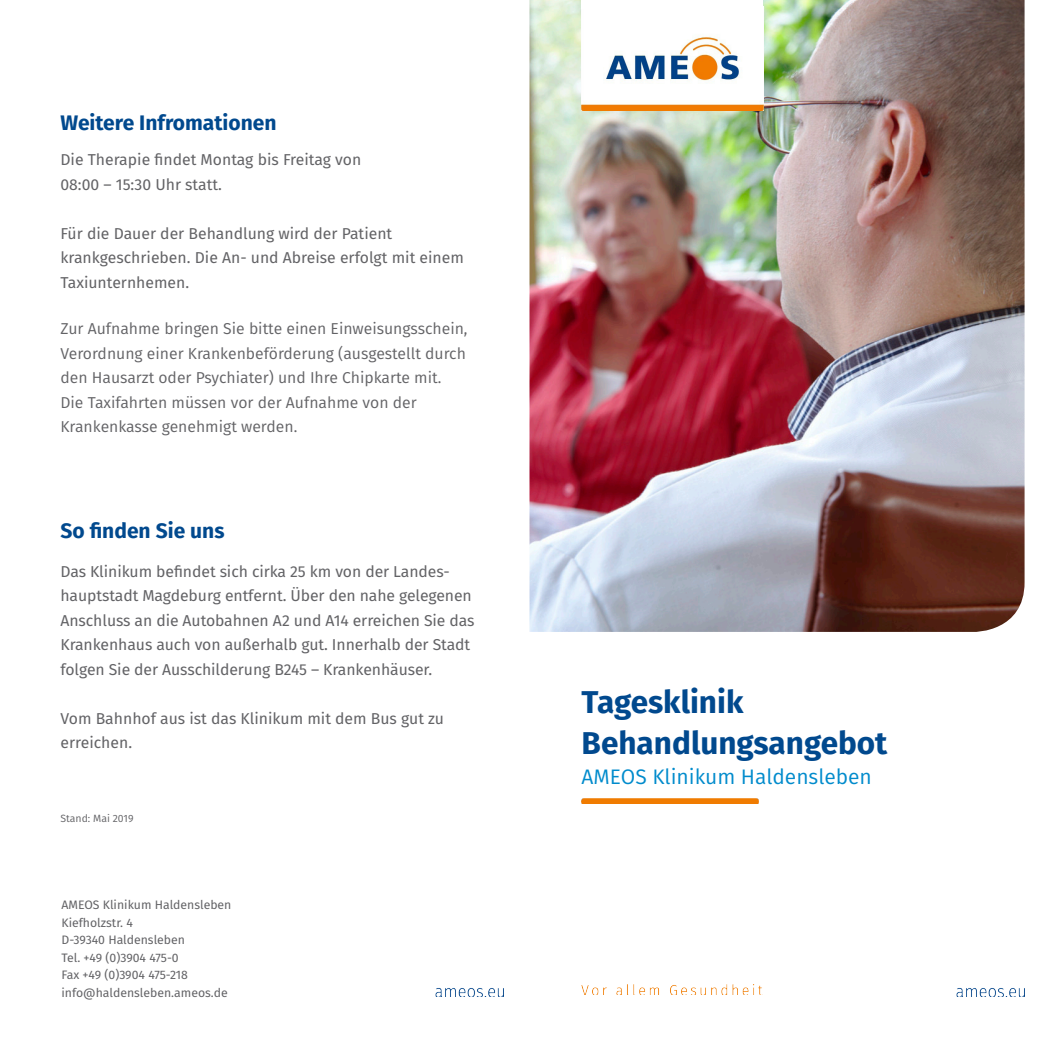
<style>
.page{position:relative;width:1059px;height:1059px;background:#fff}
.page>*{position:absolute;margin:0;border:0;box-sizing:border-box;transform-origin:0 0}
.t1{font:700 31.5px "Fira Sans";color:#01498e}
.t2{font:700 21px "Fira Sans";color:#01498e}
.t3{font:21px "Fira Sans";color:#008bcc}
.Copy{font:15.75px/24.5px "Fira Sans";letter-spacing:-.005em;color:#636366}
.t4{font:15.75px/24.5px "Fira Sans";color:#636366;text-align:justify}
.Paginierung{font:12.25px "Fira Sans";color:#636366}
.Copy-2{font:10.5px "Fira Sans";color:#636366}
</style>
<div class="page">
<img style="left:529px;top:0;width:495px;height:632px">
<img style="left:581px;top:798px;width:177px;height:5px">
<img style="left:581px;top:984px;width:181px;height:10px">
<img style="left:956px;top:988px;width:68px;height:8px">
<img style="left:435px;top:988px;width:68px;height:8px">
<img style="left:581px;top:8px;width:182px;height:103px">
<div style="left:581px;top:0;width:182px;height:8px;background:#fff"></div>
<p class="t2" style="left:60px;top:105px;width:217px">Weitere Infromationen</p>
<p class="Copy" style="left:60px;top:147px;width:302px">Die Therapie findet Montag bis Freitag von<br>08:00 – 15:30 Uhr statt.</p>
<p class="Copy" style="left:60px;top:221px;width:405px">Für die Dauer der Behandlung wird der Patient krankgeschrieben. Die An- und Abreise erfolgt mit einem<br>Taxiunternhemen.</p>
<p class="t4" style="left:60px;top:316px;width:408px">Zur Aufnahme bringen Sie bitte einen Einweisungsschein, Verordnung einer Krankenbeförderung (ausgestellt durch den Hausarzt oder Psychiater) und Ihre Chipkarte mit.</p>
<p class="t4" style="left:60px;top:390px;width:358px">Die Taxifahrten müssen vor der Aufnahme von der</p>
<p class="t4" style="left:60px;top:414px;width:238px">Krankenkasse genehmigt werden.</p>
<p class="t2" style="left:60px;top:513px;width:166px">So finden Sie uns</p>
<p class="Copy" style="left:60px;top:558px;width:415px">Das Klinikum befindet sich cirka 25 km von der Landes&shy;hauptstadt Magdeburg entfernt. Über den nahe gelegenen Anschluss an die Autobahnen A2 und A14 erreichen Sie das Krankenhaus auch von außerhalb gut. Innerhalb der Stadt folgen Sie der Ausschilderung B245 – Krankenhäuser.</p>
<p class="Copy" style="left:60px;top:705px;width:385px">Vom Bahnhof aus ist das Klinikum mit dem Bus gut zu erreichen.</p>
<p class="Copy-2" style="left:60px;top:810px;width:74px">Stand: Mai 2019</p>
<p class="Paginierung" style="left:61px;top:895px;width:171px">AMEOS Klinikum Haldensleben</p>
<p class="Paginierung" style="left:61px;top:913px;width:73px">Kiefholzstr. 4</p>
<p class="Paginierung" style="left:61px;top:930px;width:125px">D-39340 Haldensleben</p>
<p class="Paginierung" style="left:61px;top:948px;width:119px">Tel. +49 (0)3904 475-0</p>
<p class="Paginierung" style="left:61px;top:965px;width:128px">Fax +49 (0)3904 475-218</p>
<p class="Paginierung" style="left:61px;top:983px;width:168px">info@haldensleben.ameos.de</p>
<p class="t1" style="left:581px;top:676px;width:163px">Tagesklinik</p>
<p class="t1" style="left:581px;top:716px;width:307px">Behandlungsangebot</p>
<p class="t3" style="left:581px;top:761px;width:292px">AMEOS Klinikum Haldensleben</p>
</div>
